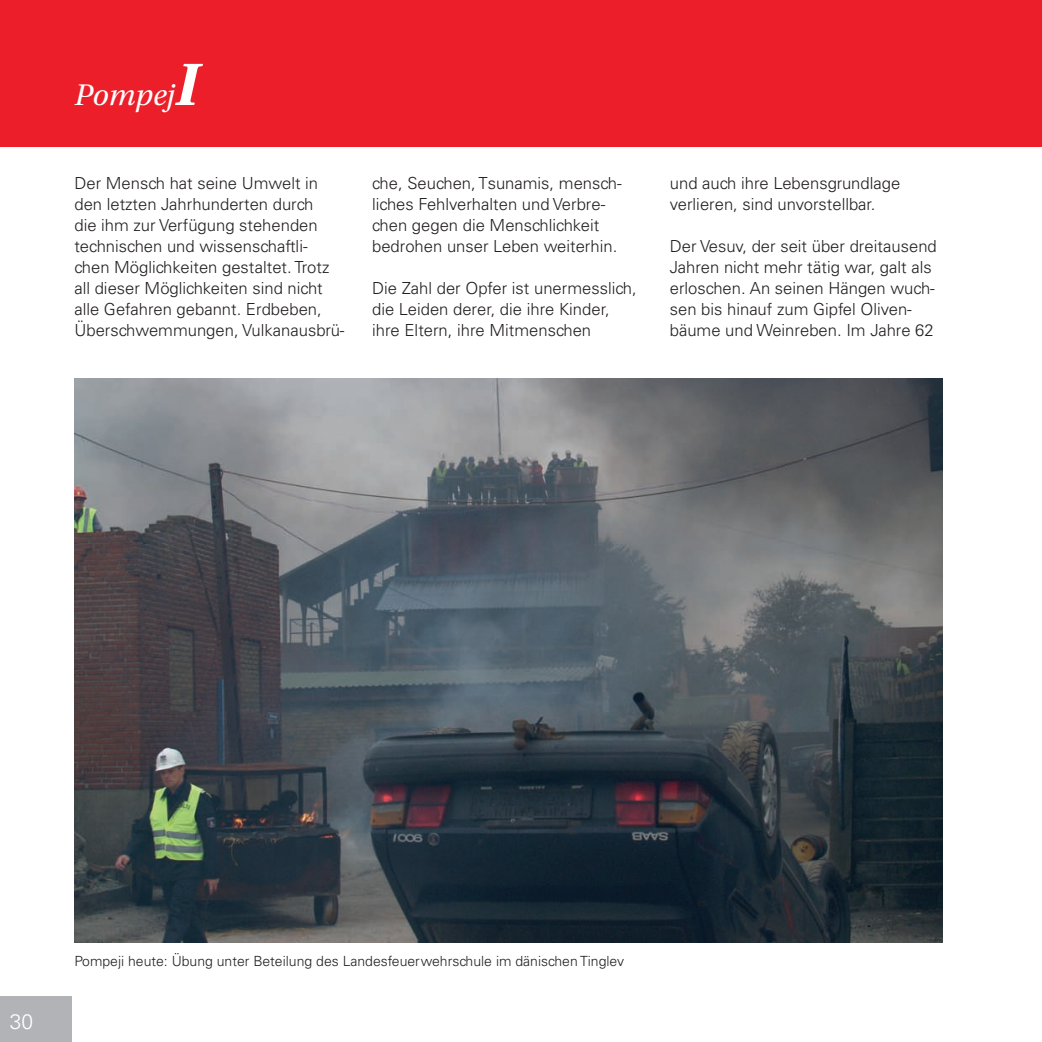
<style>
.page{position:relative;width:1042px;height:1042px;background:#fff}
.page>*{position:absolute;margin:0;border:0;box-sizing:border-box;transform-origin:0 0}
.t1{font:italic 31.5px "Utopia Std";color:#fff}
.t2{font:300 21px "Univers LT Std";color:#fff}
.t3{font:300 16.62px/21px "Univers LT Std";color:#231f20}
.t4{font:300 14px "Univers LT Std";color:#231f20}
.s1{font-weight:700;font-size:63px}
</style>
<div class="page">
<div style="left:0;top:0;width:1042px;height:147px;background:#ec1e29"></div>
<div style="left:0;top:996px;width:71px;height:46px;background:#b2b3b7"></div>
<img style="left:74px;top:378px;width:869px;height:564px">
<p class="t1" style="left:74px;top:78px;width:126px">Pompej<span class="s1">I</span></p>
<p class="t3" style="left:74px;top:173px;width:272px">Der Mensch hat seine Umwelt in den letzten Jahrhunderten durch<br>die ihm zur Verfügung stehenden technischen und wissenschaftli&shy;chen Möglichkeiten gestaltet. Trotz all dieser Möglichkeiten sind nicht alle Gefahren gebannt. Erdbeben, Überschwemmungen, Vulkanausbrü-</p>
<p class="t3" style="left:372px;top:173px;width:251px">che, Seuchen, Tsunamis, mensch&shy;liches Fehlverhalten und Verbre&shy;chen gegen die Menschlichkeit bedrohen unser Leben weiterhin.</p>
<p class="t3" style="left:372px;top:278px;width:266px">Die Zahl der Opfer ist unermesslich, die Leiden derer, die ihre Kinder, ihre Eltern, ihre Mitmenschen</p>
<p class="t3" style="left:670px;top:173px;width:232px">und auch ihre Lebensgrundlage verlieren, sind unvorstellbar.</p>
<p class="t3" style="left:670px;top:236px;width:268px">Der Vesuv, der seit über dreitausend Jahren nicht mehr tätig war, galt als erloschen. An seinen Hängen wuch&shy;sen bis hinauf zum Gipfel Oliven&shy;bäume und Weinreben. Im Jahre 62</p>
<p class="t2" style="left:10px;top:1009px;width:25px">30</p>
<p class="t4" style="left:74px;top:953px;width:551px">Pompeji heute: Übung unter Beteilung des Landesfeuerwehrschule im dänischen Tinglev</p>
</div>
